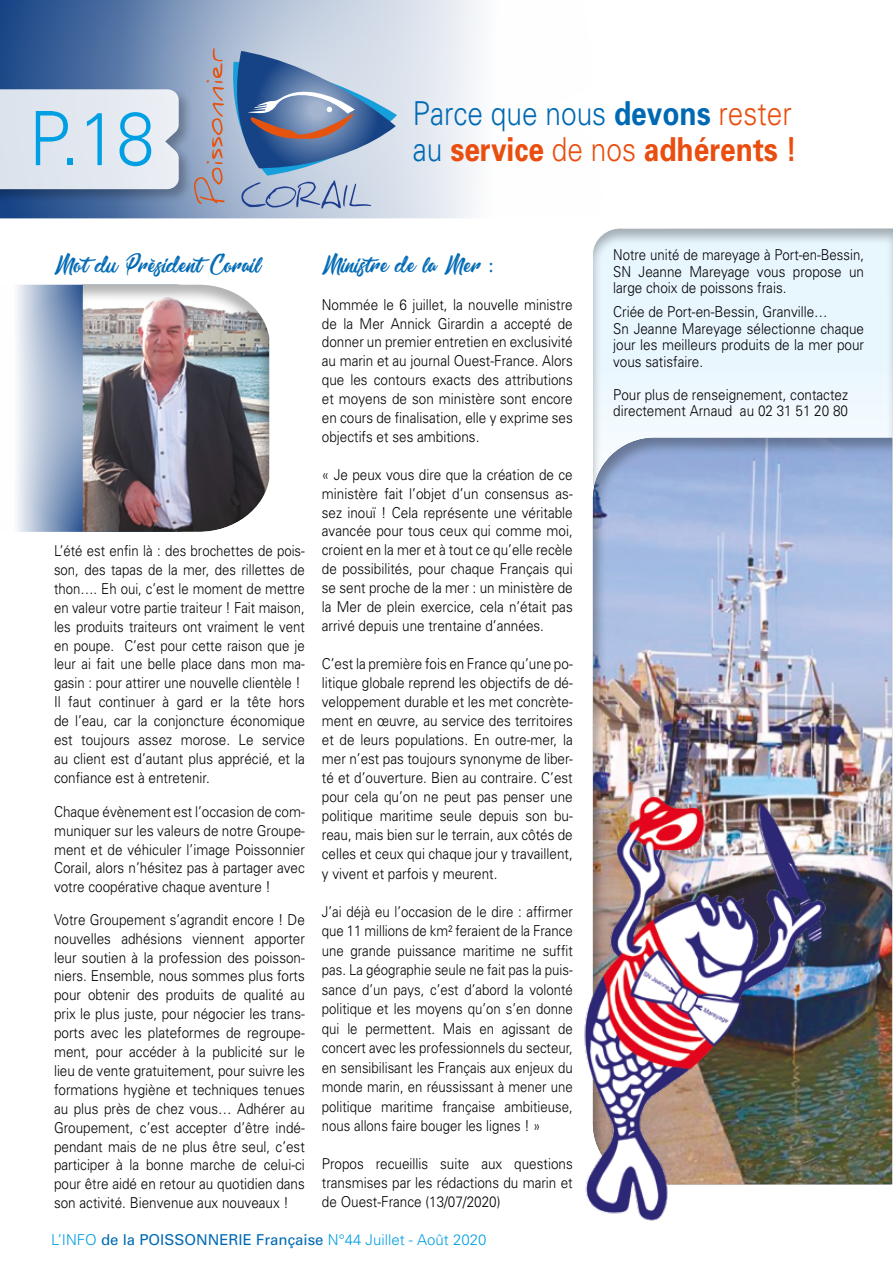
<style>
.page{position:relative;width:893px;height:1263px;background:#fff}
.page>*{position:absolute;margin:0;border:0;box-sizing:border-box;transform-origin:0 0}
.t1{font:300 75px "Univers";color:#009fe3;scale:.9 1}
.t2{font:700 33px/36px "Univers";color:#e94e0f;scale:.85 1}
.t3{font:22.5px "Barbershop in Thailand";color:#0069b4;scale:.9 1}
.t4{font:300 15px/18.9px "Univers";color:#000;text-align:justify;scale:.9 1}
.t5{font:300 15px/18.9px "Univers";color:#000;text-align:justify;scale:.88 1}
.t6{font:300 15px "Univers";color:#009fe3}
.s1{font-weight:300;color:#0069b4}
.s2{color:#0069b4}
.s3{font-weight:300}
.s4{font-family:"Minion Pro"}
.s5{font-weight:400;color:#0069b4}
</style>
<div class="page">
<div style="left:591px;top:228px;width:302px;height:313px;background:#000;opacity:.3"></div>
<div style="left:591px;top:437px;width:302px;height:750px;background:#000;opacity:.3"></div>
<div style="left:0;top:283px;width:272px;height:251px;background:#000;opacity:.3"></div>
<img style="left:584px;top:758px;width:258px;height:463px">
<svg style="left:0;top:0;width:480px;height:218px;background:#9eb0cc"></svg>
<div style="left:0;top:87px;width:193px;height:116px;background:#000;opacity:.3"></div>
<svg style="left:0;top:89px;width:179px;height:100px;background:#e0e6ee"></svg>
<svg style="left:194px;top:48px;width:203px;height:161px;background:#91a3bf"></svg>
<h1 class="t1" style="left:29px;top:93px;width:140px">P.18</h1>
<h2 class="t2" style="left:413px;top:94px;width:453px"><span class="s1">Parce que nous</span> <span class="s2">devons</span> <span class="s3">rester </span><span class="s1">au</span> service <span class="s3">de nos</span> adhérents !</h2>
<h3 class="t3" style="left:54px;top:251px;width:232px">Mot du Président Corail</h3>
<p class="t5" style="left:54px;top:541px;width:287px;text-align:left">L’été est enfin là : des brochettes de pois&shy;son, des tapas de la mer, des rillettes de thon…. Eh oui, c’est le moment de mettre en valeur votre partie traiteur ! Fait maison, les produits traiteurs ont vraiment le vent en poupe. C’est pour cette raison que je leur ai fait une belle place dans mon ma&shy;gasin : pour attirer une nouvelle clientèle !<br>Il faut continuer à gard er la tête hors de l’eau, car la conjoncture économique est toujours assez morose. Le service au client est d’autant plus apprécié, et la confiance est à entretenir.</p>
<p class="t4" style="left:54px;top:801px;width:280px">Chaque évènement est l’occasion de com&shy;muniquer sur les valeurs de notre Groupe&shy;ment et de véhiculer l’image Poissonnier Corail, alors n’hésitez pas à partager avec votre coopérative chaque aventure !</p>
<p class="t4" style="left:54px;top:909px;width:280px">Votre Groupement s’agrandit encore ! De nouvelles adhésions viennent apporter leur soutien à la profession des poisson&shy;niers. Ensemble, nous sommes plus forts pour obtenir des produits de qualité au prix le plus juste, pour négocier les trans&shy;ports avec les plateformes de regroupe&shy;ment, pour accéder à la publicité sur le lieu de vente gratuitement, pour suivre les formations hygiène et techniques tenues au plus près de chez vous… Adhérer au Groupement, c’est accepter d’être indé&shy;pendant mais de ne plus être seul, c’est participer à la bonne marche de celui-ci pour être aidé en retour au quotidien dans son activité. Bienvenue aux nouveaux !</p>
<h3 class="t3" style="left:322px;top:251px;width:192px">Ministre de la Mer <span class="s4">:</span></h3>
<p class="t4" style="left:322px;top:294px;width:280px">Nommée le 6 juillet, la nouvelle ministre de la Mer Annick Girardin a accepté de donner un premier entretien en exclusivité au marin et au journal Ouest-France. Alors que les contours exacts des attributions et moyens de son ministère sont encore en cours de finalisation, elle y exprime ses objectifs et ses ambitions.</p>
<p class="t4" style="left:322px;top:465px;width:280px">« Je peux vous dire que la création de ce ministère fait l’objet d’un consensus as&shy;sez inouï ! Cela représente une véritable avancée pour tous ceux qui comme moi, croient en la mer et à tout ce qu’elle recèle de possibilités, pour chaque Français qui se sent proche de la mer : un ministère de la Mer de plein exercice, cela n’était pas arrivé depuis une trentaine d’années.</p>
<p class="t4" style="left:322px;top:654px;width:280px">C’est la première fois en France qu’une po&shy;litique globale reprend les objectifs de dé&shy;veloppement durable et les met concrète&shy;ment en œuvre, au service des territoires et de leurs populations. En outre-mer, la mer n’est pas toujours synonyme de liber&shy;té et d’ouverture. Bien au contraire. C’est pour cela qu’on ne peut pas penser une politique maritime seule depuis son bu&shy;reau, mais bien sur le terrain, aux côtés de celles et ceux qui chaque jour y travaillent, y vivent et parfois y meurent.</p>
<p class="t5" style="left:322px;top:901px;width:287px;line-height:19.5px">J’ai déjà eu l’occasion de le dire : affirmer que 11 millions de km² feraient de la France une grande puissance maritime ne suffit pas. La géographie seule ne fait pas la puis&shy;sance d’un pays, c’est d’abord la volonté politique et les moyens qu’on s’en donne qui le permettent. Mais en agissant de concert avec les professionnels du secteur, en sensibilisant les Français aux enjeux du monde marin, en réussissant à mener une politique maritime française ambitieuse, nous allons faire bouger les lignes ! »</p>
<p class="t4" style="left:322px;top:1154px;width:280px">Propos recueillis suite aux questions transmises par les rédactions du marin et de Ouest-France (13/07/2020)</p>
<p class="t5" style="left:613px;top:246px;width:287px;line-height:16.5px">Notre unité de mareyage à Port-en-Bessin, SN Jeanne Mareyage vous propose un large choix de poissons frais.</p>
<p class="t4" style="left:613px;top:303px;width:280px;line-height:16.5px;text-align:left">Criée de Port-en-Bessin, Granville…<br>Sn Jeanne Mareyage sélectionne chaque jour les meilleurs produits de la mer pour vous satisfaire.</p>
<p class="t4" style="left:613px;top:386px;width:262px;line-height:16.5px">Pour plus de renseignement, contactez directement Arnaud au 02 31 51 20 80</p>
<p class="t6" style="left:51px;top:1231px;width:437px">L’INFO <span class="s5">de la POISSONNERIE Française</span> N°44 Juillet - Août 2020</p>
</div>
